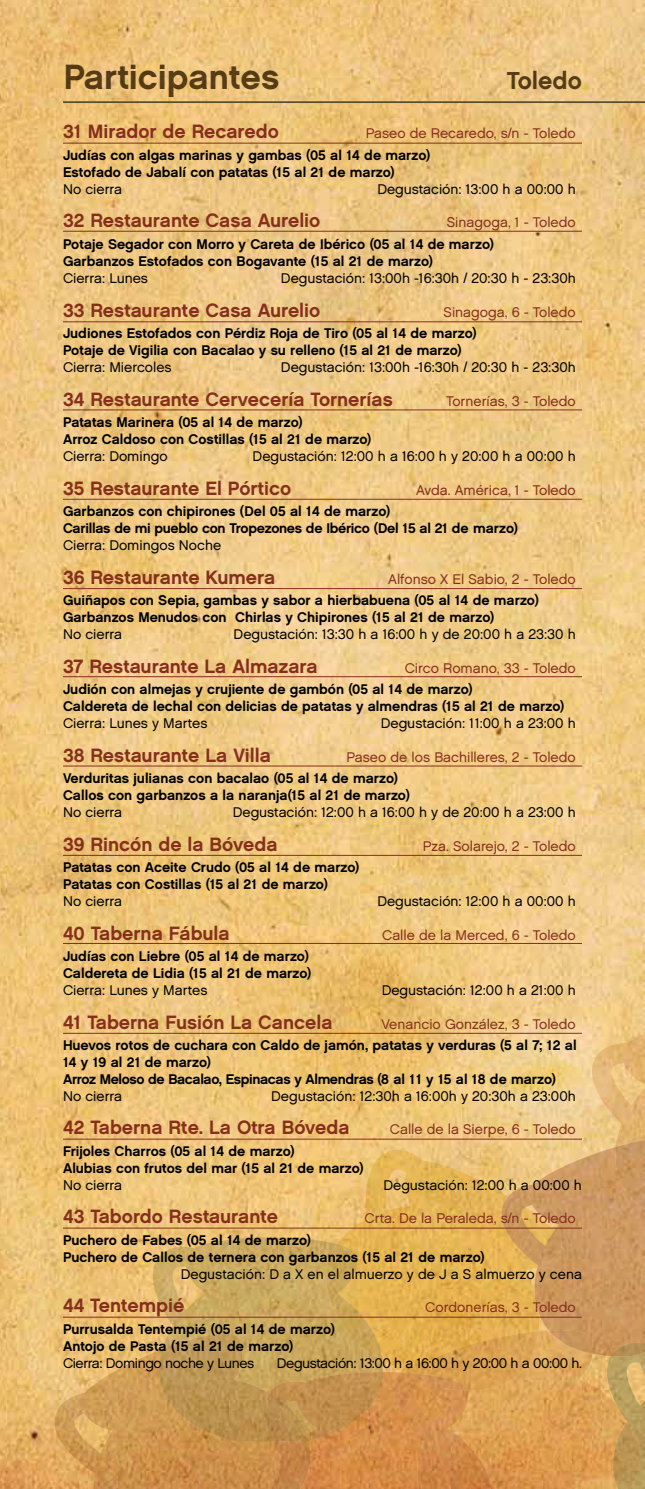
<style>
.page{position:relative;width:645px;height:1489px;background:#fff}
.page>*{position:absolute;margin:0;border:0;box-sizing:border-box;transform-origin:0 0}
.t1{font:35px "Chalet New York Nineteen Sixty";color:#5c4e2c}
.t2{font:24.5px "Chalet New York Nineteen Sixty";color:#5c4e2c}
.t3{font:19.25px "Chalet New York Nineteen Sixty";color:#86301c}
.t4{font:14px/16.8px "Chalet New York Nineteen Sixty";color:#000}
.t5{font:14px "Chalet London Nineteen Sixty";color:#000}
.t6{font:14px "Chalet London Nineteen Sixty";color:#86301c}
.t7{font:14px/16.8px "Chalet New York Nineteen Sixty";letter-spacing:-.02em;color:#000}
.t8{font:14px "Chalet London Nineteen Sixty";letter-spacing:-.03em;color:#000}
</style>
<div class="page">
<img style="left:0;top:0;width:645px;height:1488px">
<svg style="left:53px;top:1011px;width:592px;height:477px;background:#deb066"></svg>
<hr style="left:63px;top:101px;width:582px;height:2px;background:#5c4e2c">
<hr style="left:63px;top:143px;width:519px;height:1px;background:#86301c">
<hr style="left:63px;top:231px;width:519px;height:1px;background:#86301c">
<hr style="left:63px;top:321px;width:519px;height:1px;background:#86301c">
<hr style="left:63px;top:409px;width:519px;height:1px;background:#86301c">
<hr style="left:63px;top:499px;width:519px;height:1px;background:#86301c">
<hr style="left:63px;top:588px;width:519px;height:1px;background:#86301c">
<hr style="left:63px;top:676px;width:519px;height:1px;background:#86301c">
<hr style="left:63px;top:765px;width:519px;height:1px;background:#86301c">
<hr style="left:63px;top:854px;width:519px;height:1px;background:#86301c">
<hr style="left:63px;top:943px;width:519px;height:1px;background:#86301c">
<hr style="left:63px;top:1032px;width:519px;height:1px;background:#86301c">
<hr style="left:63px;top:1138px;width:519px;height:1px;background:#86301c">
<hr style="left:63px;top:1227px;width:519px;height:1px;background:#86301c">
<hr style="left:63px;top:1316px;width:519px;height:1px;background:#86301c">
<h1 class="t1" style="left:63px;top:56px;width:218px">Participantes</h1>
<h2 class="t2" style="left:507px;top:66px;width:77px">Toledo</h2>
<h3 class="t3" style="left:63px;top:120px;width:217px">31 Mirador de Recaredo</h3>
<p class="t6" style="left:366px;top:125px;width:212px">Paseo de Recaredo, s/n - Toledo</p>
<p class="t4" style="left:63px;top:147px;width:369px">Judías con algas marinas y gambas (05 al 14 de marzo)<br>Estofado de Jabalí con patatas (15 al 21 de marzo)</p>
<p class="t5" style="left:63px;top:180px;width:61px">No cierra</p>
<p class="t5" style="left:377px;top:180px;width:200px">Degustación: 13:00 h a 00:00 h</p>
<h3 class="t3" style="left:63px;top:209px;width:259px">32 Restaurante Casa Aurelio</h3>
<p class="t6" style="left:447px;top:214px;width:130px">Sinagoga, 1 - Toledo</p>
<p class="t4" style="left:63px;top:236px;width:432px">Potaje Segador con Morro y Careta de Ibérico (05 al 14 de marzo)<br>Garbanzos Estofados con Bogavante (15 al 21 de marzo)</p>
<p class="t5" style="left:63px;top:269px;width:86px">Cierra: Lunes</p>
<p class="t5" style="left:281px;top:269px;width:296px">Degustación: 13:00h -16:30h / 20:30 h - 23:30h</p>
<h3 class="t3" style="left:63px;top:298px;width:259px">33 Restaurante Casa Aurelio</h3>
<p class="t6" style="left:444px;top:303px;width:134px">Sinagoga, 6 - Toledo</p>
<p class="t4" style="left:63px;top:325px;width:415px">Judiones Estofados con Pérdiz Roja de Tiro (05 al 14 de marzo)<br>Potaje de Vigilia con Bacalao y su relleno (15 al 21 de marzo)</p>
<p class="t5" style="left:63px;top:358px;width:110px">Cierra: Miercoles</p>
<p class="t5" style="left:281px;top:358px;width:296px">Degustación: 13:00h -16:30h / 20:30 h - 23:30h</p>
<h3 class="t3" style="left:63px;top:387px;width:331px">34 Restaurante Cervecería Tornerías</h3>
<p class="t6" style="left:446px;top:392px;width:131px">Tornerías, 3 - Toledo</p>
<p class="t4" style="left:63px;top:414px;width:310px">Patatas Marinera (05 al 14 de marzo)<br>Arroz Caldoso con Costillas (15 al 21 de marzo)</p>
<p class="t5" style="left:63px;top:447px;width:106px">Cierra: Domingo</p>
<p class="t5" style="left:253px;top:447px;width:325px">Degustación: 12:00 h a 16:00 h y 20:00 h a 00:00 h</p>
<h3 class="t3" style="left:63px;top:476px;width:230px">35 Restaurante El Pórtico</h3>
<p class="t6" style="left:416px;top:481px;width:161px">Avda. América, 1 - Toledo</p>
<p class="t7" style="left:63px;top:503px;width:457px">Garbanzos con chipirones (Del 05 al 14 de marzo)<br>Carillas de mi pueblo con Tropezones de Ibérico (Del 15 al 21 de marzo)</p>
<p class="t5" style="left:63px;top:536px;width:160px">Cierra: Domingos Noche</p>
<h3 class="t3" style="left:63px;top:565px;width:214px">36 Restaurante Kumera</h3>
<p class="t6" style="left:388px;top:570px;width:189px">Alfonso X El Sabio, 2 - Toledo</p>
<p class="t4" style="left:63px;top:592px;width:477px">Guiñapos con Sepia, gambas y sabor a hierbabuena (05 al 14 de marzo)<br>Garbanzos Menudos con Chirlas y Chipirones (15 al 21 de marzo)</p>
<p class="t5" style="left:63px;top:625px;width:61px">No cierra</p>
<p class="t5" style="left:234px;top:625px;width:344px">Degustación: 13:30 h a 16:00 h y de 20:00 h a 23:30 h</p>
<h3 class="t3" style="left:63px;top:654px;width:256px">37 Restaurante La Almazara</h3>
<p class="t6" style="left:405px;top:659px;width:173px">Circo Romano, 33 - Toledo</p>
<p class="t4" style="left:63px;top:681px;width:503px">Judión con almejas y crujiente de gambón (05 al 14 de marzo)<br>Caldereta de lechal con delicias de patatas y almendras (15 al 21 de marzo)</p>
<p class="t5" style="left:63px;top:714px;width:146px">Cierra: Lunes y Martes</p>
<p class="t5" style="left:381px;top:714px;width:196px">Degustación: 11:00 h a 23:00 h</p>
<h3 class="t3" style="left:63px;top:743px;width:209px">38 Restaurante La Villa</h3>
<p class="t6" style="left:346px;top:748px;width:231px">Paseo de los Bachilleres, 2 - Toledo</p>
<p class="t4" style="left:63px;top:770px;width:348px">Verduritas julianas con bacalao (05 al 14 de marzo)<br>Callos con garbanzos a la naranja(15 al 21 de marzo)</p>
<p class="t5" style="left:63px;top:803px;width:61px">No cierra</p>
<p class="t5" style="left:233px;top:803px;width:344px">Degustación: 12:00 h a 16:00 h y de 20:00 h a 23:00 h</p>
<h3 class="t3" style="left:63px;top:832px;width:216px">39 Rincón de la Bóveda</h3>
<p class="t6" style="left:423px;top:837px;width:154px">Pza. Solarejo, 2 - Toledo</p>
<p class="t4" style="left:63px;top:859px;width:298px">Patatas con Aceite Crudo (05 al 14 de marzo)<br>Patatas con Costillas (15 al 21 de marzo)</p>
<p class="t5" style="left:63px;top:892px;width:61px">No cierra</p>
<p class="t5" style="left:377px;top:892px;width:200px">Degustación: 12:00 h a 00:00 h</p>
<h3 class="t3" style="left:63px;top:921px;width:168px">40 Taberna Fábula</h3>
<p class="t6" style="left:382px;top:926px;width:195px">Calle de la Merced, 6 - Toledo</p>
<p class="t4" style="left:63px;top:947px;width:250px">Judías con Liebre (05 al 14 de marzo)<br>Caldereta de Lidia (15 al 21 de marzo)</p>
<p class="t5" style="left:63px;top:981px;width:146px">Cierra: Lunes y Martes</p>
<p class="t5" style="left:382px;top:981px;width:196px">Degustación: 12:00 h a 21:00 h</p>
<h3 class="t3" style="left:63px;top:1010px;width:271px">41 Taberna Fusión La Cancela</h3>
<p class="t6" style="left:381px;top:1015px;width:196px">Venancio González, 3 - Toledo</p>
<p class="t4" style="left:63px;top:1036px;width:515px">Huevos rotos de cuchara con Caldo de jamón, patatas y verduras (5 al 7; 12 al<br>14 y 19 al 21 de marzo)<br>Arroz Meloso de Bacalao, Espinacas y Almendras (8 al 11 y 15 al 18 de marzo)</p>
<p class="t5" style="left:63px;top:1087px;width:61px">No cierra</p>
<p class="t5" style="left:271px;top:1087px;width:306px">Degustación: 12:30h a 16:00h y 20:30h a 23:00h</p>
<h3 class="t3" style="left:63px;top:1115px;width:288px">42 Taberna Rte. La Otra Bóveda</h3>
<p class="t6" style="left:390px;top:1120px;width:188px">Calle de la Sierpe, 6 - Toledo</p>
<p class="t4" style="left:63px;top:1142px;width:302px">Frijoles Charros (05 al 14 de marzo)<br>Alubias con frutos del mar (15 al 21 de marzo)</p>
<p class="t5" style="left:63px;top:1176px;width:61px">No cierra</p>
<p class="t5" style="left:383px;top:1176px;width:200px">Degustación: 12:00 h a 00:00 h</p>
<h3 class="t3" style="left:63px;top:1204px;width:217px">43 Tabordo Restaurante</h3>
<p class="t6" style="left:364px;top:1209px;width:213px">Crta. De la Peraleda, s/n - Toledo</p>
<p class="t4" style="left:63px;top:1231px;width:423px">Puchero de Fabes (05 al 14 de marzo)<br>Puchero de Callos de ternera con garbanzos (15 al 21 de marzo)</p>
<p class="t5" style="left:181px;top:1265px;width:403px">Degustación: D a X en el almuerzo y de J a S almuerzo y cena</p>
<h3 class="t3" style="left:63px;top:1293px;width:123px">44 Tentempié</h3>
<p class="t6" style="left:425px;top:1298px;width:152px">Cordonerías, 3 - Toledo</p>
<p class="t4" style="left:63px;top:1320px;width:274px">Purrusalda Tentempié (05 al 14 de marzo)<br>Antojo de Pasta (15 al 21 de marzo)</p>
<p class="t8" style="left:63px;top:1354px;width:193px">Cierra: Domingo noche y Lunes</p>
<p class="t8" style="left:277px;top:1354px;width:306px">Degustación: 13:00 h a 16:00 h y 20:00 h a 00:00 h.</p>
</div>
